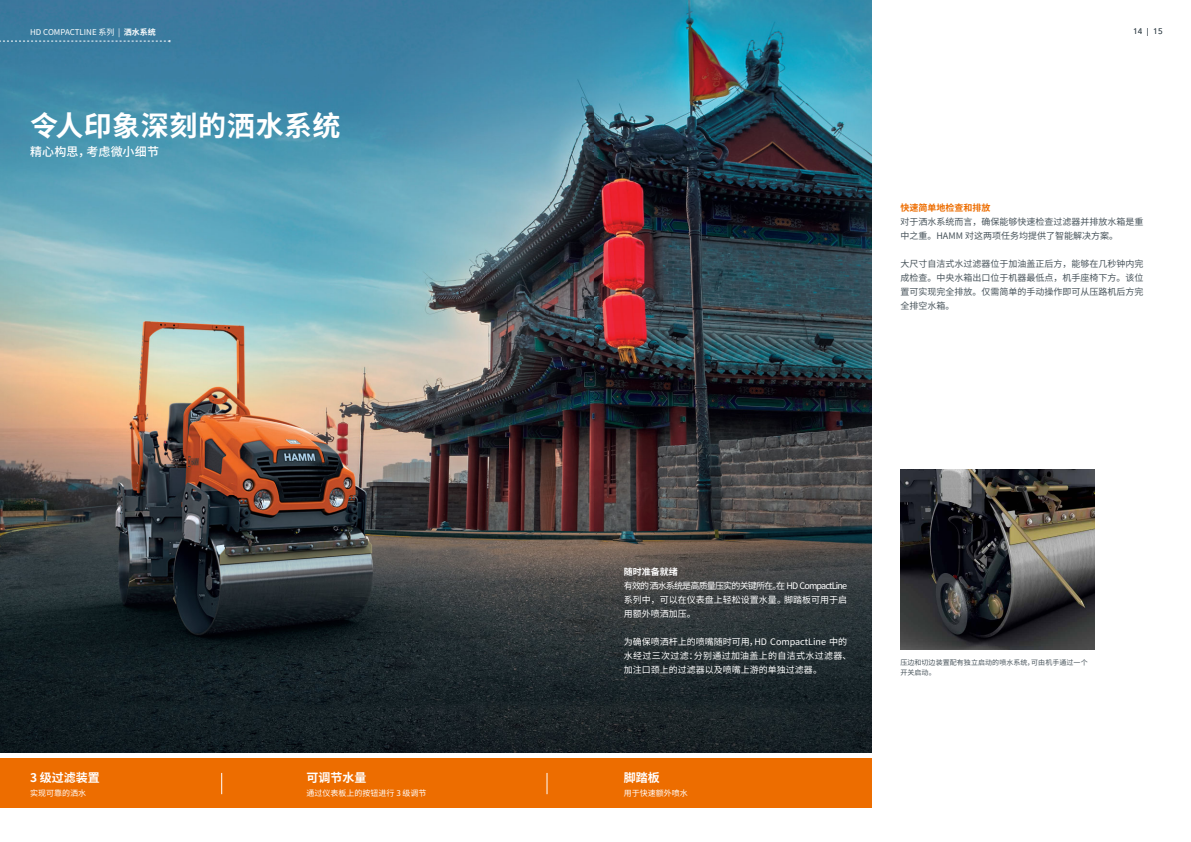
<style>
.page{position:relative;width:1191px;height:842px;background:#fff}
.page>*{position:absolute;margin:0;border:0;box-sizing:border-box;transform-origin:0 0}
.t1{font:700 28px "Source Han Sans CN";letter-spacing:.02em;color:#fff}
.t2{font:700 12px "Source Han Sans CN";color:#fff}
.t3{font:500 12px "Source Han Sans CN";letter-spacing:.01em;color:#fff}
.t4{font:9px/14px "Source Han Sans CN";color:#fff;text-align:justify}
.t5{font:9px/14px "Source Han Sans CN";color:#47535a}
.t6{font:700 9px "Source Han Sans CN";color:#ed6d00}
.t7{font:700 9px "Source Han Sans CN";color:#fff}
.t8{font:8px "Source Han Sans CN";color:#fff}
.t9{font:8px "Avenir Next LT Pro";color:#47535a}
.t10{font:7px/10px "Source Han Sans CN";letter-spacing:.01em;color:#47535a}
.s1{font-weight:700}
</style>
<div class="page">
<img style="left:1px;top:0;width:593px;height:753px">
<div style="left:1px;top:758px;width:597px;height:50px;background:#ed6d00"></div>
<svg style="left:221px;top:773px;width:1px;height:21px"></svg>
<svg style="left:547px;top:773px;width:1px;height:21px"></svg>
<svg style="left:1px;top:40px;width:170px;height:2px"></svg>
<img style="left:594px;top:0;width:278px;height:753px">
<img style="left:900px;top:469px;width:194px;height:180px">
<div style="left:594px;top:758px;width:278px;height:50px;background:#ed6d00"></div>
<p class="t8" style="left:30px;top:27px;width:127px">HD COMPACTLINE 系列 | <span class="s1">洒水系统</span></p>
<p class="t9" style="left:1133px;top:27px;width:31px">14 | 15</p>
<h1 class="t1" style="left:30px;top:110px;width:312px">令人印象深刻的洒水系统</h1>
<h2 class="t3" style="left:30px;top:145px;width:131px">精心构思，考虑微小细节</h2>
<p class="t6" style="left:900px;top:203px;width:91px">快速简单地检查和排放</p>
<p class="t5" style="left:900px;top:215px;width:244px">对于洒水系统而言，确保能够快速检查过滤器并排放水箱是重中之重。HAMM 对这两项任务均提供了智能解决方案。</p>
<p class="t5" style="left:900px;top:257px;width:244px;text-align:justify">大尺寸自洁式水过滤器位于加油盖正后方，能够在几秒钟内完成检查。中央水箱出口位于机器最低点，机手座椅下方。该位置可实现完全排放。仅需简单的手动操作即可从压路机后方完全排空水箱。</p>
<p class="t7" style="left:624px;top:566px;width:55px">随时准备就绪</p>
<p class="t4" style="left:624px;top:579px;width:225px">有效的 洒水系统是高质量压实的关键所在。在 HD CompactLine系列中，可以在仪表盘上轻松设置水量。脚踏板可用于启用额外喷洒加压。</p>
<p class="t4" style="left:624px;top:635px;width:229px;text-align:left">为确保喷洒杆上的喷嘴随时可用，HD CompactLine 中的水经过三次过滤：分别通过加油盖上的自洁式水过滤器、加注口颈上的过滤器以及喷嘴上游的单独过滤器。</p>
<p class="t10" style="left:900px;top:657px;width:189px">压边和切边装置配有独立启动的喷水系统，可由机手通过一个开关启动。</p>
<h2 class="t2" style="left:30px;top:770px;width:71px">3 级过滤装置</h2>
<p class="t8" style="left:30px;top:788px;width:58px">实现可靠的洒水</p>
<h2 class="t2" style="left:306px;top:771px;width:61px">可调节水量</h2>
<p class="t8" style="left:306px;top:788px;width:122px">通过仪表板上的按钮进行 3 级调节</p>
<h2 class="t2" style="left:624px;top:771px;width:37px">脚踏板</h2>
<p class="t8" style="left:624px;top:788px;width:65px">用于快速额外喷水</p>
</div>
